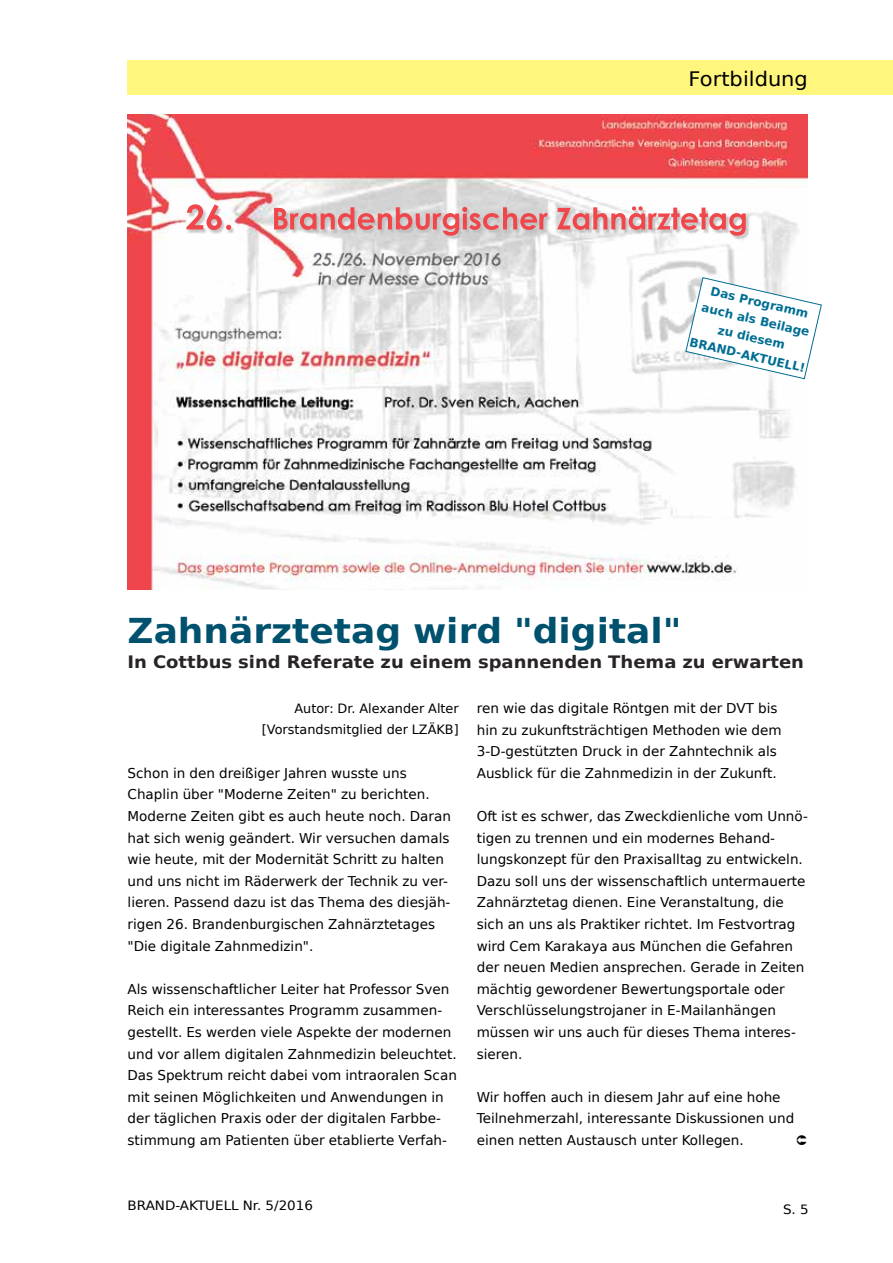
<style>
.page{position:relative;width:893px;height:1263px;background:#fff}
.page>*{position:absolute;margin:0;border:0;box-sizing:border-box;transform-origin:0 0}
.t1{font:700 34.2px "Bitstream Vera Sans";color:#00516e;scale:1.05 1}
.t2{font:19.95px "Bitstream Vera Sans";color:#000;scale:1.05 1}
.t3{font:700 17.1px "Bitstream Vera Sans";color:#292526;scale:1.05 1}
.t4{font:13.5px/21.6px "Bitstream Vera Sans";color:#000}
.t5{font:12.9px/21.6px "Bitstream Vera Sans";color:#000;text-align:right}
.t6{font:12.9px "Bitstream Vera Sans";color:#000;scale:1.05 1}
.t7{font:700 12px/18px "Bitstream Vera Sans";color:#006e93;text-align:center}
</style>
<div class="page">
<div style="left:128px;top:60px;width:765px;height:34px;background:#fff67e"></div>
<img style="left:128px;top:115px;width:680px;height:475px">
<svg style="left:685px;top:277px;width:137px;height:102px"></svg>
<h2 class="t2" style="left:689px;top:68px;width:115px">Fortbildung</h2>
<p class="t7" style="left:704px;top:280px;width:120px;rotate:13deg">Das Programm auch als Beilage zu diesem<br>BRAND-AKTUELL!</p>
<h1 class="t1" style="left:128px;top:611px;width:529px">Zahnärztetag wird "digital"</h1>
<p class="t3" style="left:128px;top:653px;width:646px">In Cottbus sind Referate zu einem spannenden Thema zu erwarten</p>
<p class="t5" style="left:262px;top:698px;width:198px">Autor: Dr. Alexander Alter [Vorstandsmitglied der LZÄKB]</p>
<p class="t4" style="left:128px;top:762px;width:325px">Schon in den dreißiger Jahren wusste uns Chaplin über "Moderne Zeiten" zu berichten.<br>Moderne Zeiten gibt es auch heute noch. Daran hat sich wenig geändert. Wir versuchen damals wie heute, mit der Modernität Schritt zu halten und uns nicht im Räderwerk der Technik zu ver&shy;lieren. Passend dazu ist das Thema des diesjäh&shy;rigen 26. Brandenburgischen Zahnärztetages "Die digitale Zahnmedizin".</p>
<p class="t4" style="left:128px;top:978px;width:331px">Als wissenschaftlicher Leiter hat Professor Sven Reich ein interessantes Programm zusammen&shy;gestellt. Es werden viele Aspekte der modernen und vor allem digitalen Zahnmedizin beleuchtet.<br>Das Spektrum reicht dabei vom intraoralen Scan mit seinen Möglichkeiten und Anwendungen in der täglichen Praxis oder der digitalen Farbbe&shy;stimmung am Patienten über etablierte Verfah-</p>
<p class="t4" style="left:477px;top:697px;width:306px">ren wie das digitale Röntgen mit der DVT bis hin zu zukunftsträchtigen Methoden wie dem 3-D-gestützten Druck in der Zahntechnik als Ausblick für die Zahnmedizin in der Zukunft.</p>
<p class="t4" style="left:477px;top:805px;width:333px">Oft ist es schwer, das Zweckdienliche vom Unnö&shy;tigen zu trennen und ein modernes Behand&shy;lungskonzept für den Praxisalltag zu entwickeln.<br>Dazu soll uns der wissenschaftlich untermauerte Zahnärztetag dienen. Eine Veranstaltung, die sich an uns als Praktiker richtet. Im Festvortrag wird Cem Karakaya aus München die Gefahren der neuen Medien ansprechen. Gerade in Zeiten mächtig gewordener Bewertungsportale oder Verschlüsselungstrojaner in E-Mailanhängen müssen wir uns auch für dieses Thema interes&shy;sieren.</p>
<p class="t4" style="left:477px;top:1086px;width:319px">Wir hoffen auch in diesem Jahr auf eine hohe<br>Teilnehmerzahl, interessante Diskussionen und einen netten Austausch unter Kollegen.</p>
<p class="t6" style="left:128px;top:1198px;width:178px">BRAND-AKTUELL Nr. 5/2016</p>
<p class="t6" style="left:783px;top:1202px;width:26px">S. 5</p>
</div>
